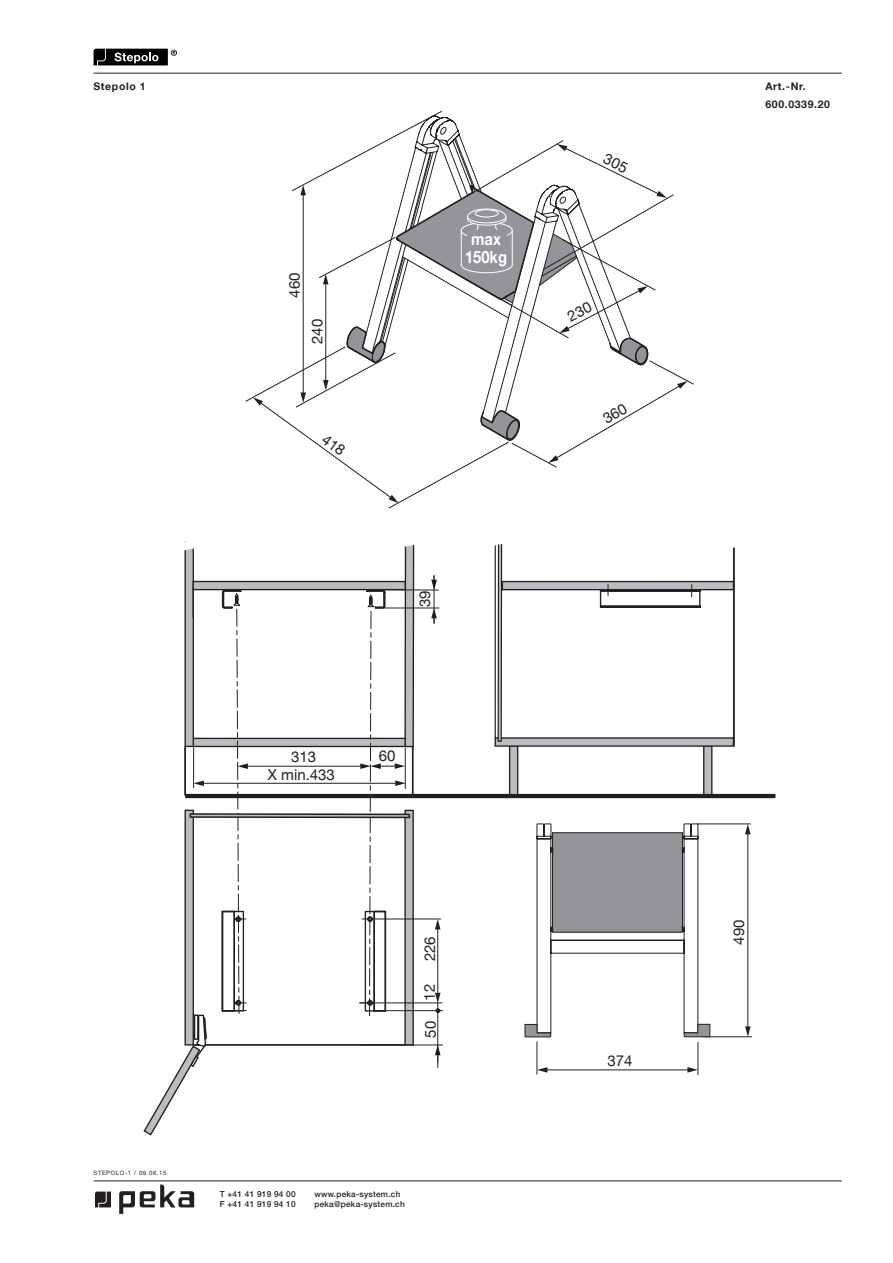
<style>
.page{position:relative;width:893px;height:1263px;background:#fff}
.page>*{position:absolute;margin:0;border:0;box-sizing:border-box;transform-origin:0 0}
.t1{font:700 16.8px "Helvetica Neue LT";color:#fff;scale:.87 1}
.t2{font:15px "Helvetica Neue LT";color:#231f20}
.t3{font:700 10.5px/18px "Helvetica Neue LT";letter-spacing:.06em;color:#231f20}
.t4{font:500 8.25px/9.8px "Helvetica Neue LT";letter-spacing:.03em;color:#231f20}
.t5{font:6px "Helvetica Neue LT";letter-spacing:.1em;color:#231f20}
</style>
<div class="page">
<hr style="left:94px;top:1180px;width:748px;height:1px;background:#231f20">
<svg style="left:95px;top:1191px;width:16px;height:16px"></svg>
<svg style="left:119px;top:1184px;width:75px;height:30px"></svg>
<hr style="left:94px;top:73px;width:748px;height:1px;background:#231f20">
<svg style="left:94px;top:49px;width:83px;height:16px"></svg>
<div style="left:404px;top:810px;width:10px;height:236px;background:#bcbdc0;border:1px solid #231f20"></div>
<div style="left:185px;top:810px;width:9px;height:235px;background:#bcbdc0;border:1px solid #231f20"></div>
<hr style="left:546px;top:1069px;width:143px;height:1px;background:#231f20">
<svg style="left:687px;top:1067px;width:11px;height:5px"></svg>
<svg style="left:538px;top:1067px;width:9px;height:6px"></svg>
<div style="left:405px;top:539px;width:9px;height:207px;background:#bcbdc0"></div>
<div style="left:404px;top:538px;width:10px;height:209px;border:1px solid #231f20"></div>
<div style="left:193px;top:738px;width:213px;height:9px;background:#bcbdc0;border:1px solid #231f20"></div>
<div style="left:509px;top:745px;width:9px;height:51px;background:#bcbdc0;border:1px solid #231f20"></div>
<div style="left:703px;top:745px;width:9px;height:51px;background:#bcbdc0;border:1px solid #231f20"></div>
<div style="left:495px;top:737px;width:239px;height:10px;background:#bcbdc0;border:1px solid #231f20"></div>
<div style="left:502px;top:581px;width:232px;height:9px;background:#bcbdc0;border:1px solid #231f20"></div>
<div style="left:185px;top:542px;width:9px;height:205px;background:#bcbdc0;border:1px solid #231f20"></div>
<hr style="left:361px;top:1045px;width:82px;height:1px;background:#231f20">
<hr style="left:703px;top:1036px;width:49px;height:1px;background:#231f20">
<hr style="left:381px;top:1010px;width:62px;height:1px;background:#231f20">
<hr style="left:206px;top:1044px;width:199px;height:1px;background:#231f20">
<svg style="left:184px;top:541px;width:10px;height:12px"></svg>
<svg style="left:404px;top:538px;width:11px;height:13px"></svg>
<hr style="left:733px;top:548px;width:2px;height:198px;background:#231f20">
<div style="left:193px;top:581px;width:213px;height:9px;background:#bcbdc0;border:1px solid #231f20"></div>
<hr style="left:434px;top:576px;width:1px;height:48px;background:#231f20">
<hr style="left:385px;top:608px;width:54px;height:1px;background:#231f20">
<hr style="left:379px;top:589px;width:60px;height:1px;background:#231f20">
<hr style="left:193px;top:588px;width:1px;height:30px;background:#231f20">
<svg style="left:599px;top:584px;width:102px;height:24px"></svg>
<hr style="left:537px;top:1041px;width:1px;height:33px;background:#231f20">
<hr style="left:193px;top:747px;width:1px;height:40px;background:#231f20">
<hr style="left:202px;top:783px;width:195px;height:1px;background:#231f20">
<svg style="left:221px;top:589px;width:185px;height:427px"></svg>
<svg style="left:193px;top:780px;width:11px;height:6px"></svg>
<div style="left:222px;top:911px;width:13px;height:100px;background:#fff"></div>
<div style="left:222px;top:911px;width:13px;height:100px;border:1px solid #231f20"></div>
<div style="left:373px;top:911px;width:13px;height:100px;background:#fff;border:2px solid #231f20"></div>
<div style="left:374px;top:911px;width:12px;height:100px;border:1px solid #231f20"></div>
<hr style="left:412px;top:746px;width:1px;height:49px;background:#231f20">
<hr style="left:184px;top:746px;width:2px;height:49px;background:#231f20">
<svg style="left:143px;top:1014px;width:64px;height:122px"></svg>
<hr style="left:698px;top:1042px;width:1px;height:33px;background:#231f20">
<div style="left:498px;top:535px;width:4px;height:207px;border:1px solid #231f20"></div>
<div style="left:190px;top:813px;width:220px;height:5px;border:2px solid #231f20"></div>
<svg style="left:494px;top:535px;width:9px;height:18px"></svg>
<hr style="left:495px;top:545px;width:1px;height:193px;background:#231f20">
<svg style="left:524px;top:823px;width:187px;height:215px"></svg>
<hr style="left:360px;top:1003px;width:82px;height:1px;background:#231f20">
<svg style="left:431px;top:575px;width:6px;height:15px"></svg>
<svg style="left:431px;top:608px;width:6px;height:15px"></svg>
<hr style="left:362px;top:919px;width:79px;height:1px;background:#231f20">
<hr style="left:437px;top:1003px;width:1px;height:65px;background:#231f20">
<hr style="left:437px;top:927px;width:1px;height:68px;background:#231f20">
<svg style="left:435px;top:919px;width:5px;height:10px"></svg>
<svg style="left:435px;top:993px;width:6px;height:20px"></svg>
<hr style="left:697px;top:824px;width:54px;height:1px;background:#231f20">
<hr style="left:748px;top:832px;width:1px;height:196px;background:#231f20">
<svg style="left:745px;top:824px;width:6px;height:10px"></svg>
<svg style="left:745px;top:1026px;width:6px;height:11px"></svg>
<svg style="left:435px;top:1045px;width:5px;height:17px"></svg>
<hr style="left:185px;top:794px;width:590px;height:4px;background:#231f20">
<svg style="left:245px;top:111px;width:449px;height:398px"></svg>
<p class="t3" style="left:94px;top:77px;width:54px">Stepolo 1</p>
<h2 class="t2" style="left:285px;top:298px;width:27px;rotate:-90deg">460</h2>
<h2 class="t2" style="left:308px;top:344px;width:27px;rotate:-90deg">240</h2>
<h1 class="t1" style="left:471px;top:228px;width:36px">max</h1>
<h1 class="t1" style="left:465px;top:247px;width:50px">150kg</h1>
<h2 class="t2" style="left:416px;top:607px;width:18px;rotate:-90deg">39</h2>
<h2 class="t2" style="left:291px;top:748px;width:27px">313</h2>
<h2 class="t2" style="left:379px;top:747px;width:18px">60</h2>
<h2 class="t2" style="left:268px;top:766px;width:68px">X min.433</h2>
<p class="t5" style="left:94px;top:1169px;width:74px">STEPOLO-1 / 09.06.15</p>
<h2 class="t2" style="left:421px;top:961px;width:27px;rotate:-90deg">226</h2>
<h2 class="t2" style="left:421px;top:1001px;width:18px;rotate:-90deg">12</h2>
<h2 class="t2" style="left:422px;top:1038px;width:18px;rotate:-90deg">50</h2>
<p class="t4" style="left:220px;top:1189px;width:77px">T +41 41 919 94 00<br>F +41 41 919 94 10</p>
<p class="t4" style="left:314px;top:1189px;width:92px">www.peka-system.ch peka@peka-system.ch</p>
<h2 class="t2" style="left:607px;top:1052px;width:27px">374</h2>
<p class="t3" style="left:765px;top:77px;width:66px">Art.-Nr.<br>600.0339.20</p>
<h2 class="t2" style="left:730px;top:945px;width:27px;rotate:-90deg">490</h2>
</div>
